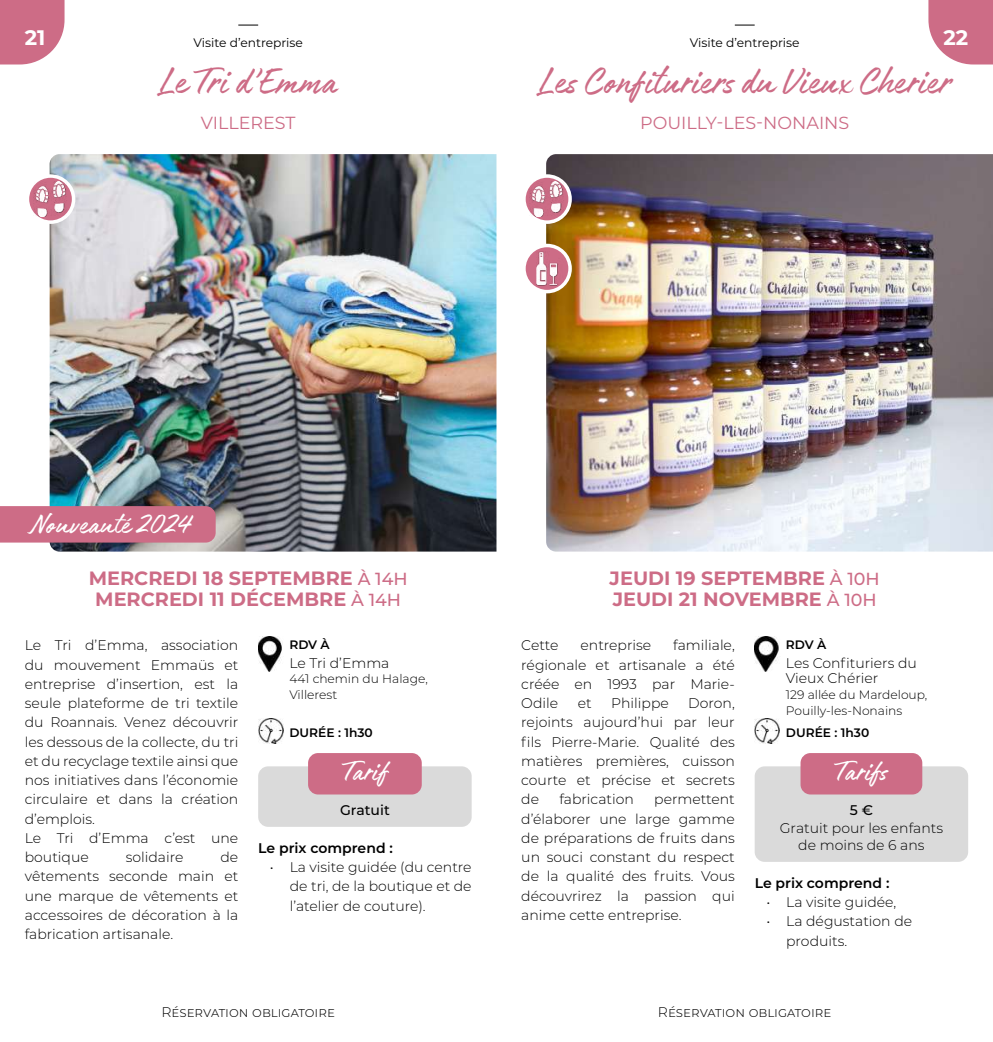
<style>
.page{position:relative;width:993px;height:1042px;background:#fff}
.page>*{position:absolute;margin:0;border:0;box-sizing:border-box;transform-origin:0 0}
.t1{font:42px "Authenia Solid";color:#cd6c86}
.t2{font:31.5px "Authenia Solid";letter-spacing:-.005em;color:#fff}
.t3{font:700 21px "Montserrat";color:#fff}
.t4{font:700 19.25px/21px "Montserrat";color:#cd6c86;text-align:center}
.t5{font:17.5px "Montserrat";color:#cd6c86}
.t6{font:300 14px/19.2px "Montserrat";color:#000;text-align:justify}
.t7{font:600 14px "Montserrat";color:#000}
.t8{font:500 14px "Montserrat";color:#000}
.t9{font:300 12.25px/15.8px "Montserrat";color:#000}
.t10{font:12.25px "Montserrat";color:#000}
.t11{font:600 12.25px "Montserrat";color:#000}
.s1{font-weight:500;font-size:17.5px}
</style>
<div class="page">
<svg style="left:238px;top:25px;width:20px;height:1px"></svg>
<svg style="left:734px;top:25px;width:20px;height:1px"></svg>
<svg style="left:0;top:0;width:64px;height:64px"></svg>
<svg style="left:928px;top:0;width:64px;height:64px"></svg>
<img style="left:50px;top:154px;width:446px;height:397px">
<div style="left:0;top:506px;width:215px;height:36px;background:#cd6c86"></div>
<img style="left:258px;top:637px;width:24px;height:34px">
<img style="left:258px;top:718px;width:25px;height:25px">
<div style="left:258px;top:766px;width:213px;height:61px;background:#dadada;border-radius:10px"></div>
<div style="left:308px;top:753px;width:113px;height:41px;background:#cd6c86;border-radius:10px"></div>
<svg style="left:27px;top:176px;width:47px;height:46px"></svg>
<div style="left:26px;top:174px;width:49px;height:50px;border:4px solid #fff;border-radius:50%"></div>
<img style="left:33px;top:182px;width:35px;height:34px">
<img style="left:754px;top:637px;width:25px;height:34px">
<img style="left:754px;top:718px;width:25px;height:25px">
<div style="left:754px;top:766px;width:213px;height:96px;background:#dadada;border-radius:10px"></div>
<div style="left:800px;top:753px;width:122px;height:41px;background:#cd6c86;border-radius:10px"></div>
<img style="left:546px;top:154px;width:446px;height:397px">
<svg style="left:523px;top:176px;width:47px;height:46px"></svg>
<div style="left:522px;top:174px;width:49px;height:50px;border:4px solid #fff;border-radius:50%"></div>
<img style="left:529px;top:182px;width:35px;height:34px">
<svg style="left:523px;top:245px;width:47px;height:47px"></svg>
<div style="left:522px;top:244px;width:49px;height:49px;border:4px solid #fff;border-radius:50%"></div>
<img style="left:529px;top:251px;width:35px;height:35px">
<h3 class="t3" style="left:25px;top:23px;width:22px">21</h3>
<p class="t10" style="left:193px;top:34px;width:111px">Visite d’entreprise</p>
<p class="t10" style="left:689px;top:34px;width:111px">Visite d’entreprise</p>
<h3 class="t3" style="left:943px;top:23px;width:26px">22</h3>
<h1 class="t1" style="left:159px;top:60px;width:181px">Le Tri d’Emma</h1>
<p class="t5" style="left:201px;top:111px;width:96px">VILLEREST</p>
<h1 class="t1" style="left:538px;top:60px;width:413px">Les Confituriers du Vieux Cherier</h1>
<p class="t5" style="left:640px;top:111px;width:211px">POUILLY-LES-NONAINS</p>
<h2 class="t2" style="left:30px;top:508px;width:162px">Nouveauté 2024</h2>
<h3 class="t4" style="left:89px;top:567px;width:320px">MERCREDI 18 SEPTEMBRE <span class="s1">À 14H<br></span>MERCREDI 11 DÉCEMBRE <span class="s1">À 14H</span></h3>
<p class="t6" style="left:25px;top:635px;width:215px;text-align:left">Le Tri d’Emma, association du mouvement Emmaüs et entreprise d’insertion, est la seule plateforme de tri textile du Roannais. Venez découvrir les dessous de la collecte, du tri et du recyclage textile ainsi que nos initiatives dans l’économie circulaire et dans la création d’emplois.<br>Le Tri d’Emma c’est une boutique</p>
<p class="t6" style="left:25px;top:847px;width:215px;text-indent:195px">de vêtements seconde main et une marque de vêtements et accessoires de décoration à la fabrication artisanale.</p>
<p class="t6" style="left:126px;top:847px;width:59px">solidaire</p>
<p class="t11" style="left:289px;top:635px;width:42px">RDV À</p>
<p class="t6" style="left:289px;top:652px;width:101px">Le Tri d’Emma</p>
<p class="t9" style="left:289px;top:671px;width:140px">441 chemin du Halage,<br>Villerest</p>
<p class="t11" style="left:289px;top:723px;width:85px">DURÉE : 1h30</p>
<h2 class="t2" style="left:343px;top:755px;width:46px">Tarif</h2>
<p class="t8" style="left:340px;top:800px;width:51px">Gratuit</p>
<p class="t7" style="left:258px;top:838px;width:136px">Le prix comprend :</p>
<p class="t6" style="left:289px;top:857px;width:183px;text-indent:-20px">• La visite guidée (du centre de tri, de la boutique et de l’atelier de couture).</p>
<h3 class="t4" style="left:609px;top:567px;width:271px;text-align:left">JEUDI 19 SEPTEMBRE <span class="s1">À 10H<br></span>JEUDI 21 NOVEMBRE <span class="s1">À 10H</span></h3>
<p class="t6" style="left:521px;top:635px;width:215px;text-indent:152px">familiale, régionale et artisanale a été créée en 1993 par Marie-Odile</p>
<p class="t6" style="left:521px;top:635px;width:39px">Cette</p>
<p class="t6" style="left:580px;top:635px;width:72px">entreprise</p>
<p class="t6" style="left:577px;top:693px;width:15px">et</p>
<p class="t6" style="left:611px;top:693px;width:59px">Philippe</p>
<p class="t6" style="left:521px;top:693px;width:215px;text-indent:167px">Doron, rejoints aujourd’hui par leur fils Pierre-Marie. Qualité des matières premières, cuisson courte et précise et secrets de</p>
<p class="t6" style="left:559px;top:789px;width:76px">fabrication</p>
<p class="t6" style="left:521px;top:789px;width:215px;text-indent:133px">permettent d’élaborer une large gamme de préparations de fruits dans un souci constant du respect de la qualité des fruits. Vous découvrirez la passion qui anime cette entreprise.</p>
<p class="t11" style="left:785px;top:635px;width:42px">RDV À</p>
<p class="t6" style="left:785px;top:654px;width:132px;line-height:15.8px">Les Confituriers du<br>Vieux Chérier</p>
<p class="t9" style="left:785px;top:686px;width:143px">129 allée du Mardeloup,<br>Pouilly-les-Nonains</p>
<p class="t11" style="left:785px;top:723px;width:85px">DURÉE : 1h30</p>
<h2 class="t2" style="left:835px;top:755px;width:54px">Tarifs</h2>
<p class="t8" style="left:849px;top:800px;width:25px">5 €</p>
<p class="t6" style="left:779px;top:818px;width:165px;line-height:17.5px;text-align:center">Gratuit pour les enfants de moins de 6 ans</p>
<p class="t7" style="left:754px;top:873px;width:136px">Le prix comprend :</p>
<p class="t6" style="left:766px;top:892px;width:131px">• La visite guidée,</p>
<p class="t6" style="left:786px;top:911px;width:127px;text-indent:-20px">• La dégustation de produits.</p>
<p class="t6" style="left:161px;top:1002px;width:175px">Réservation obligatoire</p>
<p class="t6" style="left:657px;top:1002px;width:175px">Réservation obligatoire</p>
</div>
